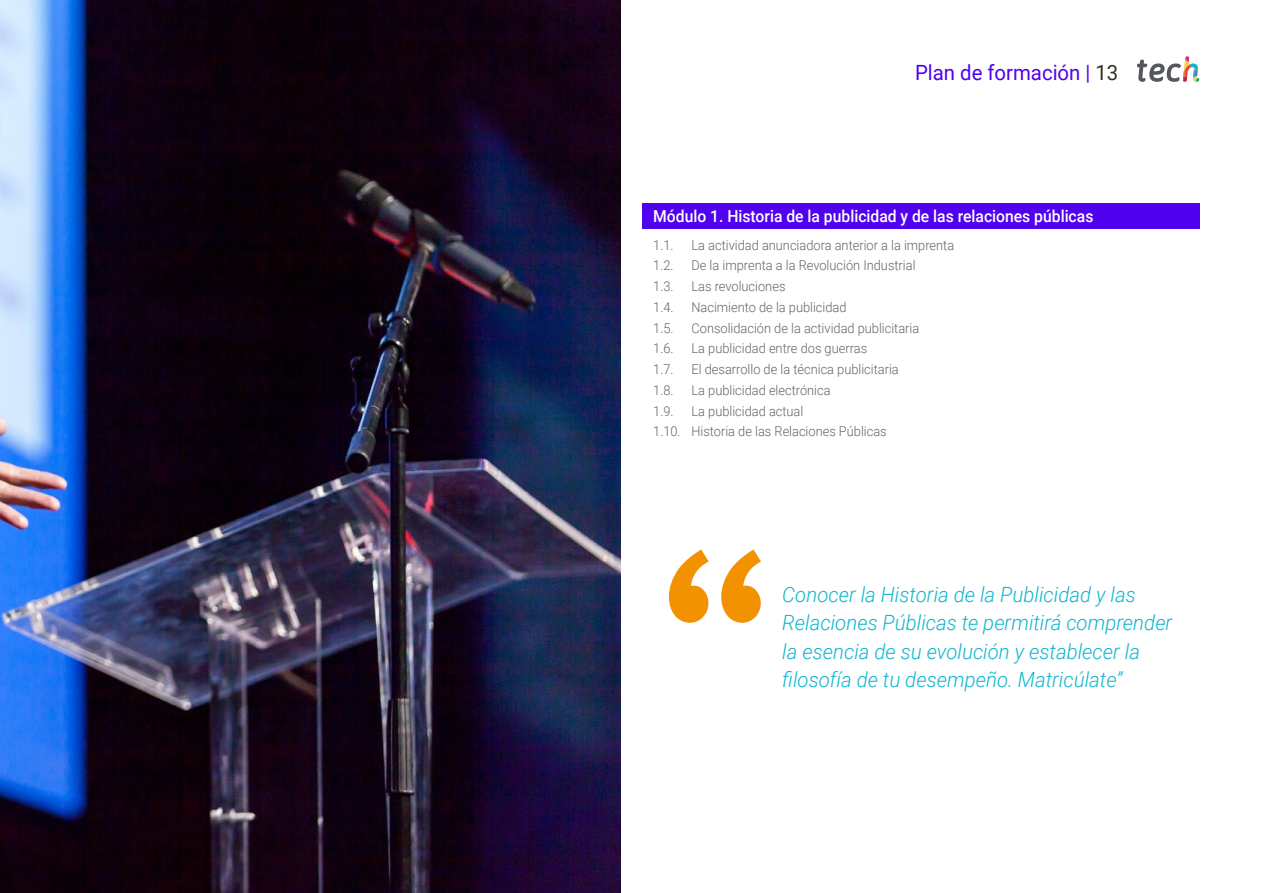
<style>
.page{position:relative;width:1263px;height:893px;background:#fff}
.page>*{position:absolute;margin:0;border:0;box-sizing:border-box;transform-origin:0 0}
.t1{font:italic 300 21px/28.5px "Roboto";color:#0fb6cf}
.t2{font:21px "Roboto";color:#5002ee}
.t3{font:500 16.5px "Roboto";color:#fff;scale:.95 1}
.t4{font:300 13.5px/20.7px "Roboto";color:#61646a;scale:.95 1}
.s1{color:#312e20}
</style>
<div class="page">
<img style="left:0;top:0;width:621px;height:893px">
<svg style="left:1137px;top:56px;width:62px;height:26px"></svg>
<svg style="left:669px;top:550px;width:92px;height:73px"></svg>
<div style="left:642px;top:204px;width:557px;height:25px;background:#5002ee"></div>
<h1 class="t2" style="left:915px;top:57px;width:205px">Plan de formación | <span class="s1">13</span></h1>
<p class="t3" style="left:653px;top:205px;width:465px">Módulo 1. Historia de la publicidad y de las relaciones públicas</p>
<p class="t4" style="left:653px;top:234px;width:23px">1.1.</p>
<p class="t4" style="left:691px;top:234px;width:278px">La actividad anunciadora anterior a la imprenta</p>
<p class="t4" style="left:653px;top:255px;width:23px">1.2.</p>
<p class="t4" style="left:691px;top:255px;width:237px">De la imprenta a la Revolución Industrial</p>
<p class="t4" style="left:653px;top:275px;width:23px">1.3.</p>
<p class="t4" style="left:691px;top:275px;width:100px">Las revoluciones</p>
<p class="t4" style="left:653px;top:296px;width:23px">1.4.</p>
<p class="t4" style="left:691px;top:296px;width:165px">Nacimiento de la publicidad</p>
<p class="t4" style="left:653px;top:317px;width:23px">1.5.</p>
<p class="t4" style="left:691px;top:317px;width:241px">Consolidación de la actividad publicitaria</p>
<p class="t4" style="left:653px;top:338px;width:23px">1.6.</p>
<p class="t4" style="left:691px;top:338px;width:186px">La publicidad entre dos guerras</p>
<p class="t4" style="left:653px;top:358px;width:23px">1.7.</p>
<p class="t4" style="left:691px;top:358px;width:220px">El desarrollo de la técnica publicitaria</p>
<p class="t4" style="left:653px;top:379px;width:23px">1.8.</p>
<p class="t4" style="left:691px;top:379px;width:148px">La publicidad electrónica</p>
<p class="t4" style="left:653px;top:400px;width:23px">1.9.</p>
<p class="t4" style="left:653px;top:400px;width:247px;text-indent:38px">La publicidad actual<br>1.10. Historia de las Relaciones Públicas</p>
<h1 class="t1" style="left:782px;top:579px;width:392px">Conocer la Historia de la Publicidad y las Relaciones Públicas te permitirá comprender la esencia de su evolución y establecer la filosofía de tu desempeño. Matricúlate”</h1>
</div>
